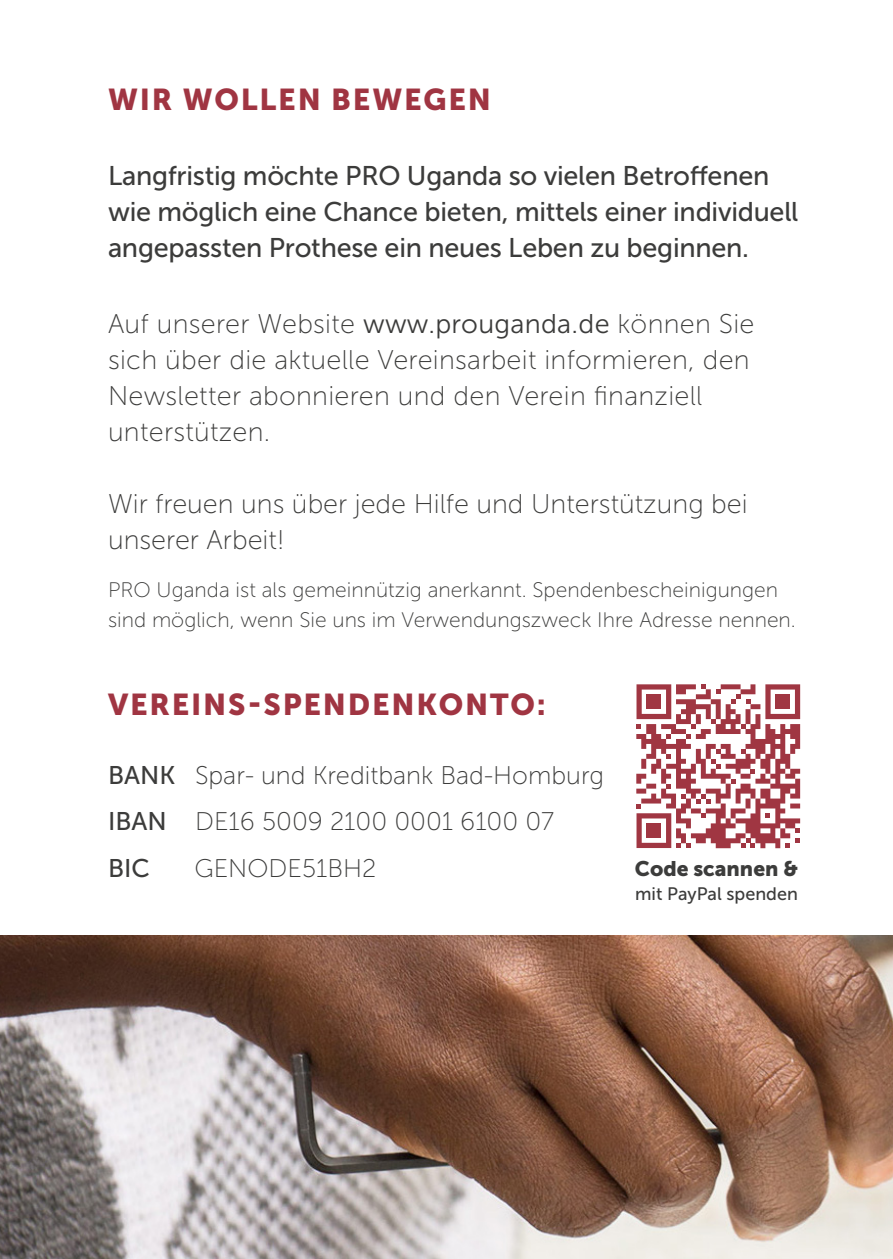
<style>
.page{position:relative;width:893px;height:1259px;background:#fff}
.page>*{position:absolute;margin:0;border:0;box-sizing:border-box;transform-origin:0 0}
.t1{font:30px "Museo Sans 900";letter-spacing:.06em;color:#a03542}
.t2{font:27px/36px "Museo Sans 100";letter-spacing:.01em;color:#3c3c3b}
.t3{font:27px "Museo Sans 500";letter-spacing:-.01em;color:#3c3c3b}
.t4{font:25.5px "Museo Sans 100";color:#3c3c3b}
.t5{font:25.5px "Museo Sans 500";color:#3c3c3b}
.t6{font:21px "Museo Sans 100";color:#3c3c3b}
.t7{font:21px "Museo Sans 900";color:#3c3c3b}
.t8{font:18px "Museo Sans 500";color:#3c3c3b}
.s1{font-family:"Museo Sans 300"}
.s2{font-family:"Museo Sans 500"}
</style>
<div class="page">
<img style="left:0;top:935px;width:893px;height:324px">
<svg style="left:636px;top:684px;width:164px;height:164px"></svg>
<p class="t1" style="left:108px;top:82px;width:384px">WIR WOLLEN BEWEGEN</p>
<p class="t3" style="left:108px;top:161px;width:663px">Langfristig möchte PRO Uganda so vielen Betroffenen</p>
<p class="t3" style="left:108px;top:197px;width:692px">wie möglich eine Chance bieten, mittels einer individuell</p>
<p class="t3" style="left:108px;top:233px;width:643px">angepassten Prothese ein neues Leben zu beginnen.</p>
<p class="t2" style="left:108px;top:306px;width:648px">Auf unserer Website <span class="s1">www.prouganda.de</span> können Sie sich über die aktuelle Vereinsarbeit informieren, den</p>
<p class="t2" style="left:108px;top:378px;width:596px">Newsletter abonnieren und den Verein finanziell</p>
<p class="t2" style="left:108px;top:414px;width:164px">unterstützen.</p>
<p class="t2" style="left:108px;top:486px;width:641px">Wir freuen uns über jede Hilfe und Unterstützung bei unserer Arbeit!</p>
<p class="t6" style="left:108px;top:579px;width:672px">PRO Uganda ist als gemeinnützig anerkannt. Spendenbescheinigungen</p>
<p class="t6" style="left:108px;top:609px;width:689px">sind möglich, wenn Sie uns im Verwendungszweck Ihre Adresse nennen.</p>
<p class="t1" style="left:108px;top:687px;width:439px">VEREINS-SPENDENKONTO:</p>
<p class="t4" style="left:108px;top:761px;width:498px"><span class="s2">BANK</span> Spar- und Kreditbank Bad-Homburg</p>
<p class="t4" style="left:108px;top:808px;width:448px"><span class="s2">IBAN</span> DE16 5009 2100 0001 6100 07</p>
<p class="t5" style="left:108px;top:854px;width:43px">BIC</p>
<p class="t4" style="left:194px;top:854px;width:183px">GENODE51BH2</p>
<p class="t7" style="left:635px;top:857px;width:165px">Code scannen &amp;</p>
<p class="t8" style="left:635px;top:884px;width:164px">mit PayPal spenden</p>
</div>
